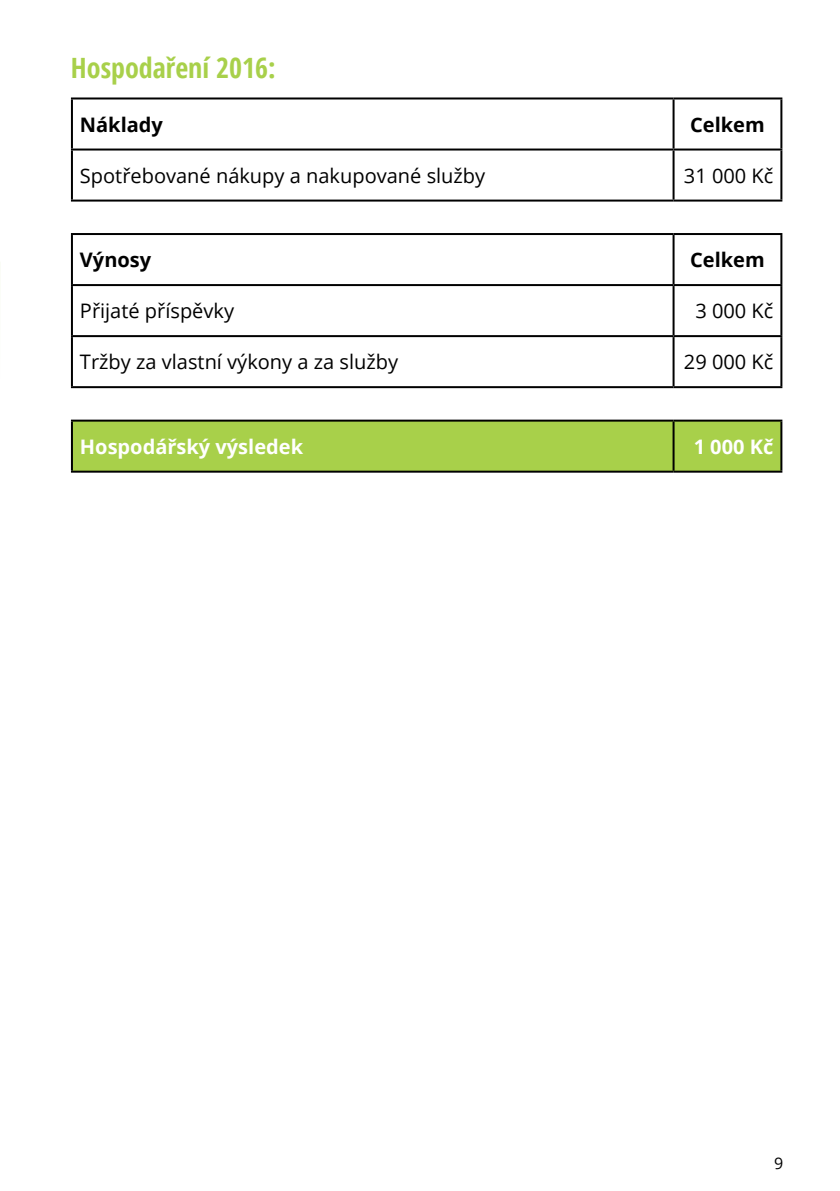
<style>
.page{position:relative;width:840px;height:1191px;background:#fff}
.page>*{position:absolute;margin:0;border:0;box-sizing:border-box;transform-origin:0 0}
.t1{font:700 condensed 28px "Open Sans";color:#a8d04a}
.t2{font:20px "Open Sans";color:#000}
.t3{font:700 20px "Open Sans";color:#000}
.t4{font:700 20px "Open Sans";color:#fff}
.t5{font:16px "Open Sans";color:#000}
</style>
<div class="page">
<div style="left:73px;top:421px;width:707px;height:49px;background:#a8d04a"></div>
<hr style="left:71px;top:97px;width:602px;height:2px;background:#000">
<hr style="left:71px;top:99px;width:2px;height:49px;background:#000">
<hr style="left:673px;top:97px;width:109px;height:2px;background:#000">
<hr style="left:672px;top:99px;width:2px;height:49px;background:#000">
<hr style="left:780px;top:99px;width:2px;height:49px;background:#000">
<hr style="left:71px;top:148px;width:602px;height:2px;background:#000">
<hr style="left:71px;top:150px;width:2px;height:50px;background:#000">
<hr style="left:673px;top:148px;width:109px;height:2px;background:#000">
<hr style="left:672px;top:150px;width:2px;height:50px;background:#000">
<hr style="left:780px;top:150px;width:2px;height:50px;background:#000">
<hr style="left:71px;top:200px;width:602px;height:2px;background:#000">
<hr style="left:673px;top:200px;width:109px;height:2px;background:#000">
<hr style="left:71px;top:233px;width:602px;height:2px;background:#000">
<hr style="left:71px;top:235px;width:2px;height:49px;background:#000">
<hr style="left:673px;top:233px;width:109px;height:2px;background:#000">
<hr style="left:672px;top:235px;width:2px;height:49px;background:#000">
<hr style="left:780px;top:235px;width:2px;height:49px;background:#000">
<hr style="left:71px;top:284px;width:602px;height:2px;background:#000">
<hr style="left:71px;top:286px;width:2px;height:49px;background:#000">
<hr style="left:673px;top:284px;width:109px;height:2px;background:#000">
<hr style="left:672px;top:286px;width:2px;height:49px;background:#000">
<hr style="left:780px;top:286px;width:2px;height:49px;background:#000">
<hr style="left:71px;top:335px;width:602px;height:2px;background:#000">
<hr style="left:71px;top:337px;width:2px;height:49px;background:#000">
<hr style="left:673px;top:335px;width:109px;height:2px;background:#000">
<hr style="left:672px;top:337px;width:2px;height:49px;background:#000">
<hr style="left:780px;top:337px;width:2px;height:49px;background:#000">
<hr style="left:71px;top:386px;width:602px;height:2px;background:#000">
<hr style="left:673px;top:386px;width:109px;height:2px;background:#000">
<hr style="left:71px;top:419px;width:602px;height:2px;background:#000">
<hr style="left:71px;top:421px;width:2px;height:49px;background:#000">
<hr style="left:673px;top:419px;width:109px;height:2px;background:#000">
<hr style="left:672px;top:421px;width:2px;height:49px;background:#000">
<hr style="left:780px;top:421px;width:2px;height:49px;background:#000">
<hr style="left:71px;top:470px;width:602px;height:2px;background:#000">
<hr style="left:673px;top:470px;width:109px;height:2px;background:#000">
<h1 class="t1" style="left:71px;top:48px;width:206px">Hospodaření 2016:</h1>
<p class="t3" style="left:80px;top:110px;width:84px">Náklady</p>
<p class="t3" style="left:689px;top:110px;width:76px">Celkem</p>
<p class="t2" style="left:80px;top:162px;width:406px">Spotřebované nákupy a nakupované služby</p>
<p class="t2" style="left:683px;top:162px;width:91px">31 000 Kč</p>
<p class="t3" style="left:80px;top:246px;width:73px">Výnosy</p>
<p class="t3" style="left:689px;top:246px;width:76px">Celkem</p>
<p class="t2" style="left:80px;top:297px;width:156px">Přijaté příspěvky</p>
<p class="t2" style="left:695px;top:297px;width:79px">3 000 Kč</p>
<p class="t2" style="left:80px;top:348px;width:319px">Tržby za vlastní výkony a za služby</p>
<p class="t2" style="left:683px;top:348px;width:91px">29 000 Kč</p>
<p class="t4" style="left:80px;top:432px;width:224px">Hospodářský výsledek</p>
<p class="t4" style="left:693px;top:432px;width:81px">1 000 Kč</p>
<p class="t5" style="left:773px;top:1152px;width:11px">9</p>
</div>
